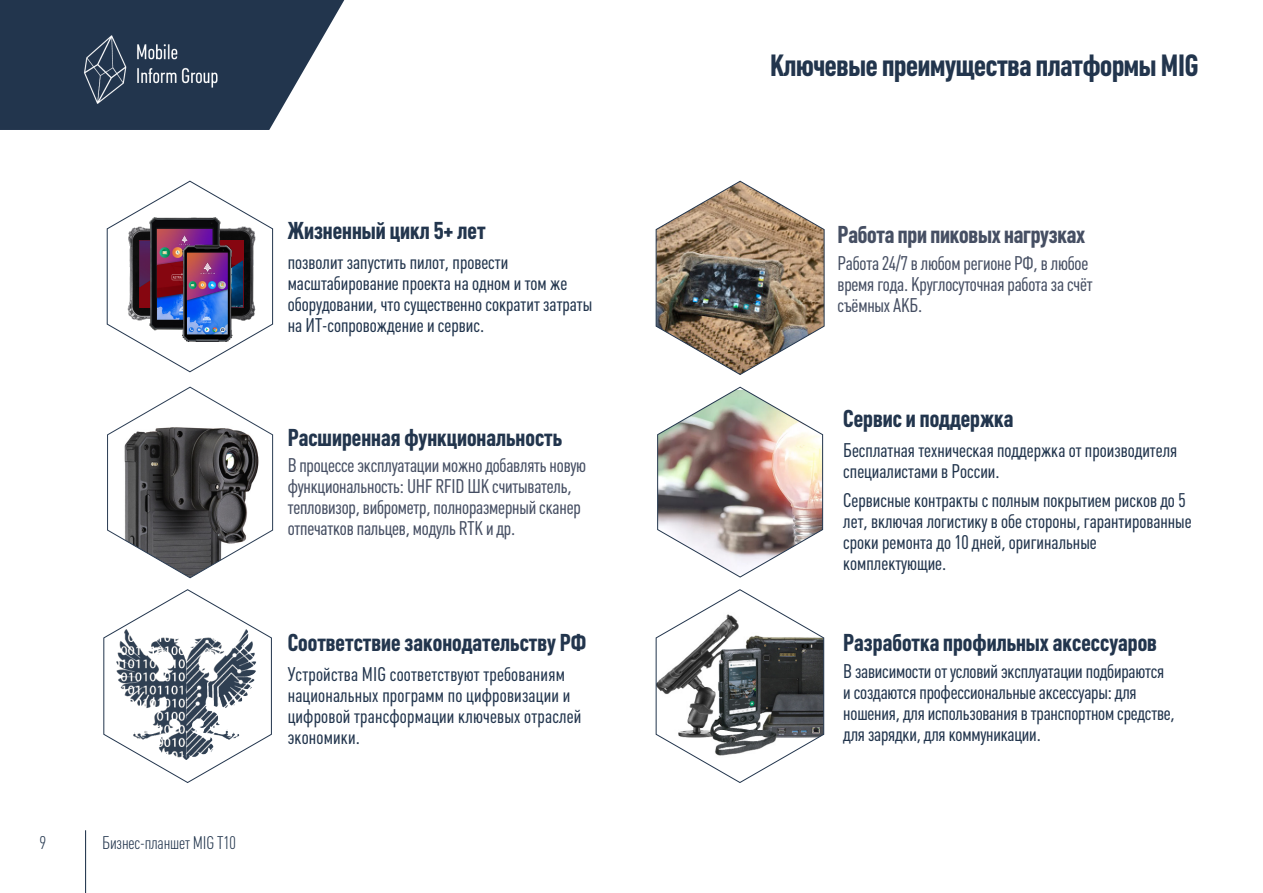
<style>
.page{position:relative;width:1263px;height:893px;background:#fff}
.page>*{position:absolute;margin:0;border:0;box-sizing:border-box;transform-origin:0 0}
.t1{font:700 30.15px "Plumb Condensed";letter-spacing:-.01em;color:#22354d}
.t2{font:700 24px "Plumb Condensed";color:#22354d}
.t3{font:700 24px "Plumb Condensed";letter-spacing:-.01em;color:#464f63}
.t4{font:19.5px/21px "Plumb Condensed";color:#22354d}
.t5{font:19.5px/21px "Plumb Condensed";letter-spacing:-.01em;color:#464f63}
.t6{font:300 18px "Plumb Condensed";letter-spacing:-.01em;color:#22354d}
</style>
<div class="page">
<svg style="left:0;top:0;width:344px;height:130px"></svg>
<hr style="left:85px;top:830px;width:1px;height:63px;background:#22354d">
<img style="left:657px;top:386px;width:167px;height:192px">
<img style="left:655px;top:180px;width:170px;height:195px">
<svg style="left:107px;top:386px;width:167px;height:193px"></svg>
<svg style="left:655px;top:589px;width:169px;height:194px"></svg>
<svg style="left:103px;top:589px;width:169px;height:194px"></svg>
<img style="left:117px;top:629px;width:147px;height:130px">
<svg style="left:106px;top:180px;width:168px;height:193px"></svg>
<img style="left:84px;top:15px;width:146px;height:110px">
<p class="t6" style="left:40px;top:833px;width:8px">9</p>
<p class="t6" style="left:102px;top:833px;width:135px">Бизнес-планшет MIG T10</p>
<p class="t2" style="left:288px;top:217px;width:199px">Жизненный цикл 5+ лет</p>
<p class="t4" style="left:288px;top:252px;width:306px">позволит запустить пилот, провести масштабирование проекта на одном и том же оборудовании, что существенно сократит затраты на ИТ-сопровождение и сервис.</p>
<p class="t2" style="left:288px;top:424px;width:276px">Расширенная функциональность</p>
<p class="t5" style="left:288px;top:455px;width:300px">В процессе эксплуатации можно добавлять новую функциональность: UHF RFID ШК считыватель, тепловизор, виброметр, полноразмерный сканер отпечатков пальцев, модуль RTK и др.</p>
<p class="t2" style="left:288px;top:629px;width:300px">Соответствие законодательству РФ</p>
<p class="t4" style="left:288px;top:664px;width:295px">Устройства MIG соответствуют требованиям национальных программ по цифровизации и цифровой трансформации ключевых отраслей экономики.</p>
<p class="t1" style="left:770px;top:48px;width:430px">Ключевые преимущества платформы MIG</p>
<p class="t3" style="left:837px;top:221px;width:249px">Работа при пиковых нагрузках</p>
<p class="t5" style="left:837px;top:253px;width:257px">Работа 24/7 в любом регионе РФ, в любое время года. Круглосуточная работа за счёт съёмных АКБ.</p>
<p class="t2" style="left:843px;top:405px;width:172px">Сервис и поддержка</p>
<p class="t4" style="left:843px;top:440px;width:335px">Бесплатная техническая поддержка от производителя специалистами в России.</p>
<p class="t4" style="left:843px;top:490px;width:350px">Сервисные контракты с полным покрытием рисков до 5 лет, включая логистику в обе стороны, гарантированные сроки ремонта до 10 дней, оригинальные комплектующие.</p>
<p class="t2" style="left:843px;top:629px;width:315px">Разработка профильных аксессуаров</p>
<p class="t4" style="left:843px;top:661px;width:333px">В зависимости от условий эксплуатации подбираются и создаются профессиональные аксессуары: для ношения, для использования в транспортном средстве, для зарядки, для коммуникации.</p>
</div>
